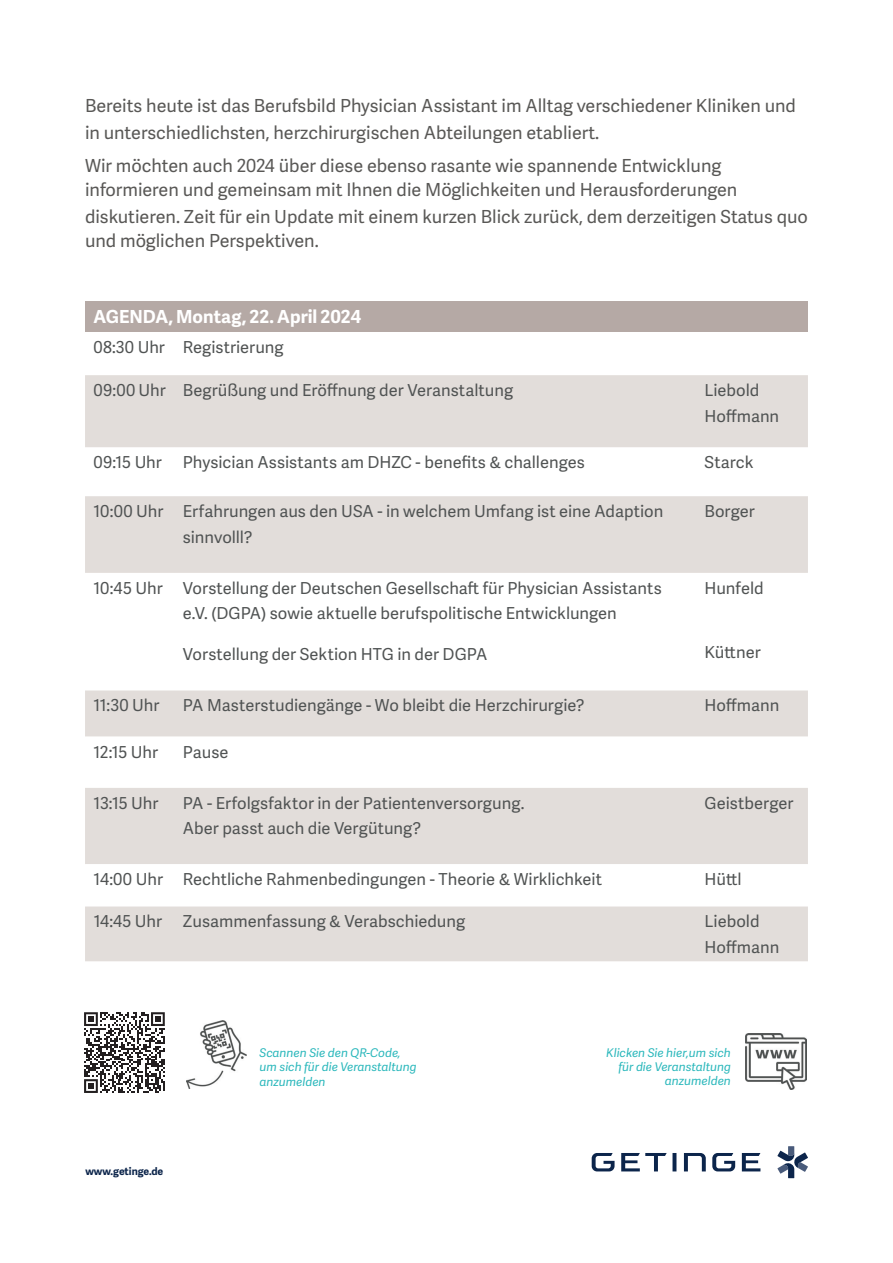
<style>
.page{position:relative;width:893px;height:1263px;background:#fff}
.page>*{position:absolute;margin:0;border:0;box-sizing:border-box;transform-origin:0 0}
.t1{font:18px/24px "Adelle Sans";color:#595856}
.t2{font:700 18px "Adelle Sans";color:#fff}
.t3{font:16.5px/25.5px "Adelle Sans";color:#505353}
.t4{font:italic 12px/14.4px "Adelle Sans";color:#29b7bb;text-align:right}
.t5{font:700 10.5px "Adelle Sans";color:#0c254b}
</style>
<div class="page">
<svg style="left:84px;top:1012px;width:81px;height:81px"></svg>
<img style="left:187px;top:1020px;width:59px;height:68px">
<img style="left:746px;top:1033px;width:61px;height:57px">
<svg style="left:777px;top:1146px;width:31px;height:32px"></svg>
<svg style="left:742px;top:1153px;width:18px;height:18px"></svg>
<svg style="left:621px;top:1153px;width:55px;height:18px"></svg>
<svg style="left:592px;top:1153px;width:23px;height:18px"></svg>
<svg style="left:712px;top:1153px;width:23px;height:18px"></svg>
<svg style="left:684px;top:1153px;width:22px;height:18px"></svg>
<div style="left:85px;top:301px;width:723px;height:31px;background:#b5a9a5"></div>
<div style="left:85px;top:375px;width:723px;height:586px;background:#e2ddda"></div>
<svg style="left:85px;top:447px;width:723px;height:459px"></svg>
<p class="t1" style="left:85px;top:92px;width:712px;line-height:27px">Bereits heute ist das Berufsbild Physician Assistant im Alltag verschiedener Kliniken und in unterschiedlichsten, herzchirurgischen Abteilungen etabliert.</p>
<p class="t1" style="left:85px;top:153px;width:654px">Wir möchten auch 2024 über diese ebenso rasante wie spannende Entwicklung informieren und gemeinsam mit Ihnen die Möglichkeiten und Herausforderungen</p>
<p class="t1" style="left:85px;top:204px;width:724px">diskutieren. Zeit für ein Update mit einem kurzen Blick zurück, dem derzeitigen Status quo und möglichen Perspektiven.</p>
<p class="t2" style="left:94px;top:304px;width:269px">AGENDA, Montag, 22. April 2024</p>
<p class="t3" style="left:94px;top:334px;width:192px">08:30 Uhr Registrierung</p>
<p class="t3" style="left:94px;top:377px;width:421px">09:00 Uhr Begrüßung und Eröffnung der Veranstaltung</p>
<p class="t3" style="left:704px;top:377px;width:76px">Liebold<br>Hoffmann</p>
<p class="t3" style="left:94px;top:449px;width:70px">09:15 Uhr</p>
<p class="t3" style="left:183px;top:449px;width:403px">Physician Assistants am DHZC - benefits &amp; challenges</p>
<p class="t3" style="left:704px;top:449px;width:51px">Starck</p>
<p class="t3" style="left:183px;top:498px;width:482px;text-indent:-89px">10:00 Uhr Erfahrungen aus den USA - in welchem Umfang ist eine Adaption sinnvolll?</p>
<p class="t3" style="left:704px;top:498px;width:52px">Borger</p>
<p class="t3" style="left:183px;top:575px;width:480px;text-indent:-89px">10:45 Uhr Vorstellung der Deutschen Gesellschaft für Physician Assistants e.V. (DGPA) sowie aktuelle berufspolitische Entwicklungen</p>
<p class="t3" style="left:183px;top:641px;width:306px">Vorstellung der Sektion HTG in der DGPA</p>
<p class="t3" style="left:704px;top:575px;width:61px">Hunfeld</p>
<p class="t3" style="left:704px;top:639px;width:58px">Küttner</p>
<p class="t3" style="left:94px;top:692px;width:67px">11:30 Uhr</p>
<p class="t3" style="left:183px;top:692px;width:403px">PA Masterstudiengänge - Wo bleibt die Herzchirurgie?</p>
<p class="t3" style="left:704px;top:692px;width:76px">Hoffmann</p>
<p class="t3" style="left:94px;top:738px;width:66px">12:15 Uhr</p>
<p class="t3" style="left:183px;top:738px;width:47px">Pause</p>
<p class="t3" style="left:94px;top:789px;width:66px">13:15 Uhr</p>
<p class="t3" style="left:183px;top:789px;width:343px">PA - Erfolgsfaktor in der Patientenversorgung.<br>Aber passt auch die Vergütung?</p>
<p class="t3" style="left:705px;top:789px;width:90px">Geistberger</p>
<p class="t3" style="left:94px;top:866px;width:510px">14:00 Uhr Rechtliche Rahmenbedingungen - Theorie &amp; Wirklichkeit</p>
<p class="t3" style="left:705px;top:866px;width:39px">Hüttl</p>
<p class="t3" style="left:94px;top:908px;width:70px">14:45 Uhr</p>
<p class="t3" style="left:183px;top:908px;width:284px">Zusammenfassung &amp; Verabschiedung</p>
<p class="t3" style="left:705px;top:908px;width:76px">Liebold<br>Hoffmann</p>
<p class="t5" style="left:85px;top:1164px;width:79px">www.getinge.de</p>
<p class="t4" style="left:260px;top:1045px;width:159px;text-align:left">Scannen Sie den QR-Code, um sich für die Veranstaltung anzumelden</p>
<p class="t4" style="left:606px;top:1045px;width:126px">Klicken Sie hier,um sich für die Veranstaltung anzumelden</p>
</div>
